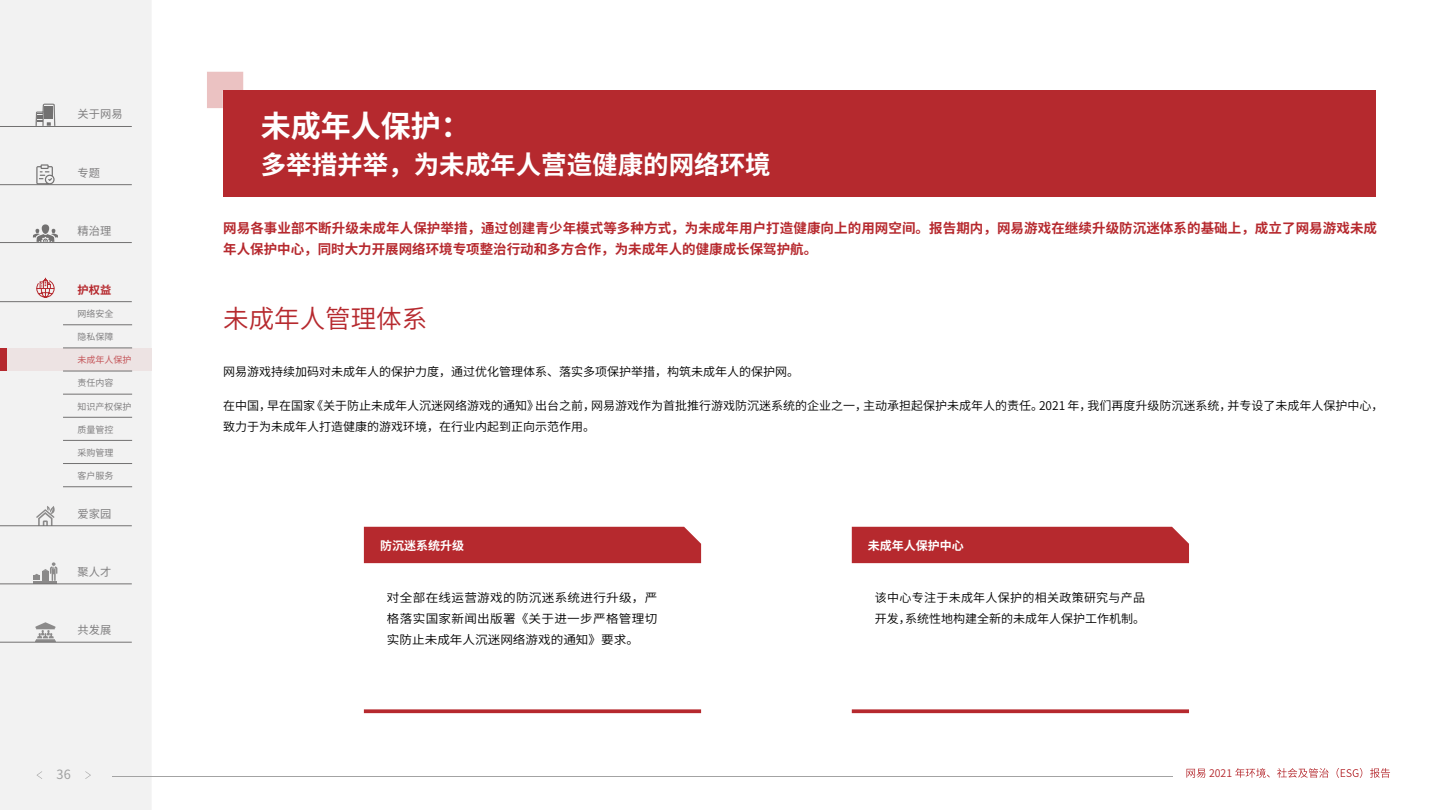
<style>
.page{position:relative;width:1440px;height:810px;background:#fff}
.page>*{position:absolute;margin:0;border:0;box-sizing:border-box;transform-origin:0 0}
.t1{font:700 30px "Source Han Sans SC";color:#fff}
.t2{font:700 25.5px "Source Han Sans SC";color:#fff}
.t3{font:25.5px "Source Han Sans SC";color:#b6292e}
.t4{font:700 13.5px/21px "Source Han Sans SC";letter-spacing:.005em;color:#b6292e}
.t5{font:12.75px "Source Han Sans SC";color:#9fa0a0}
.t6{font:12px/21px "Source Han Sans SC";color:#000}
.t7{font:12px/21px "Source Han Sans SC";color:#000;text-align:justify;scale:1.05 1}
.t8{font:12px/21px "Source Han Sans SC";letter-spacing:.025em;color:#000}
.t9{font:700 12px "Source Han Sans SC";color:#fff}
.t10{font:11.25px "Source Han Sans SC";color:#807f80}
.t11{font:700 11.25px "Source Han Sans SC";color:#b6292e}
.t12{font:10.5px "Source Han Sans CN";color:#b5292e}
.t13{font:9px "Source Han Sans SC";color:#807f80}
.t14{font:9px "Source Han Sans SC";color:#c45458}
</style>
<div class="page">
<div style="left:0;top:0;width:151px;height:810px;background:#f2f2f2"></div>
<svg style="left:36px;top:506px;width:19px;height:20px"></svg>
<hr style="left:34px;top:582px;width:23px;height:2px;background:#727171">
<svg style="left:34px;top:562px;width:23px;height:19px"></svg>
<svg style="left:35px;top:622px;width:21px;height:20px"></svg>
<hr style="left:0;top:642px;width:132px;height:1px;background:#727171">
<hr style="left:0;top:584px;width:132px;height:1px;background:#727171">
<hr style="left:0;top:526px;width:132px;height:1px;background:#727171">
<svg style="left:36px;top:277px;width:19px;height:21px"></svg>
<hr style="left:0;top:301px;width:132px;height:1px;background:#727171">
<svg style="left:33px;top:223px;width:25px;height:19px"></svg>
<hr style="left:0;top:242px;width:132px;height:1px;background:#727171">
<svg style="left:36px;top:104px;width:19px;height:22px"></svg>
<svg style="left:36px;top:164px;width:19px;height:20px"></svg>
<hr style="left:0;top:184px;width:132px;height:1px;background:#727171">
<hr style="left:0;top:126px;width:132px;height:1px;background:#727171">
<hr style="left:112px;top:776px;width:1061px;height:1px;background:#a3a3a3">
<svg style="left:1186px;top:769px;width:19px;height:9px"></svg>
<svg style="left:1235px;top:768px;width:35px;height:10px"></svg>
<svg style="left:1277px;top:768px;width:52px;height:10px"></svg>
<svg style="left:1337px;top:768px;width:25px;height:10px"></svg>
<svg style="left:1370px;top:768px;width:20px;height:10px"></svg>
<svg style="left:85px;top:771px;width:6px;height:8px"></svg>
<svg style="left:36px;top:771px;width:6px;height:8px"></svg>
<div style="left:223px;top:91px;width:1153px;height:106px;background:#b5292e"></div>
<svg style="left:207px;top:72px;width:36px;height:36px"></svg>
<div style="left:223px;top:91px;width:20px;height:17px;background:#b5292e"></div>
<div style="left:0;top:348px;width:152px;height:23px;background:#ede3e3"></div>
<hr style="left:63px;top:325px;width:69px;height:1px;background:#727171">
<hr style="left:63px;top:371px;width:69px;height:1px;background:#727171">
<hr style="left:63px;top:417px;width:69px;height:1px;background:#727171">
<hr style="left:63px;top:463px;width:69px;height:1px;background:#727171">
<hr style="left:63px;top:487px;width:69px;height:1px;background:#727171">
<hr style="left:63px;top:348px;width:69px;height:1px;background:#727171">
<hr style="left:63px;top:394px;width:69px;height:1px;background:#727171">
<hr style="left:63px;top:440px;width:69px;height:1px;background:#727171">
<svg style="left:364px;top:709px;width:337px;height:4px"></svg>
<svg style="left:852px;top:709px;width:337px;height:4px"></svg>
<div style="left:364px;top:527px;width:337px;height:36px;background:#b6292e"></div>
<div style="left:852px;top:527px;width:337px;height:36px;background:#b6292e"></div>
<div style="left:0;top:348px;width:7px;height:23px;background:#b5292e"></div>
<p class="t10" style="left:78px;top:108px;width:46px">关于网易</p>
<p class="t10" style="left:78px;top:166px;width:24px">专题</p>
<p class="t10" style="left:78px;top:224px;width:35px">精治理</p>
<p class="t11" style="left:78px;top:283px;width:35px">护权益</p>
<p class="t13" style="left:78px;top:308px;width:37px">网络安全</p>
<p class="t13" style="left:78px;top:332px;width:37px">隐私保障</p>
<p class="t14" style="left:78px;top:355px;width:55px">未成年人保护</p>
<p class="t13" style="left:78px;top:378px;width:37px">责任内容</p>
<p class="t13" style="left:78px;top:401px;width:55px">知识产权保护</p>
<p class="t13" style="left:78px;top:425px;width:37px">质量管控</p>
<p class="t13" style="left:78px;top:448px;width:37px">采购管理</p>
<p class="t13" style="left:78px;top:471px;width:37px">客户服务</p>
<p class="t10" style="left:78px;top:507px;width:35px">爱家园</p>
<p class="t10" style="left:78px;top:565px;width:35px">聚人才</p>
<p class="t10" style="left:78px;top:624px;width:35px">共发展</p>
<h1 class="t1" style="left:261px;top:109px;width:211px">未成年人保护：</h1>
<h2 class="t2" style="left:261px;top:150px;width:511px">多举措并举，为未成年人营造健康的网络环境</h2>
<p class="t4" style="left:223px;top:218px;width:1155px">网易各事业部不断升级未成年人保护举措，通过创建青少年模式等多种方式，为未成年用户打造健康向上的用网空间。报告期内，网易游戏在继续升级防沉迷体系的基础上，成立了网易游戏未成年人保护中心，同时大力开展网络环境专项整治行动和多方合作，为未成年人的健康成长保驾护航。</p>
<h2 class="t3" style="left:223px;top:304px;width:206px">未成年人管理体系</h2>
<p class="t6" style="left:223px;top:362px;width:578px">网易游戏持续加码对未成年人的保护力度，通过优化管理体系、落实多项保护举措，构筑未成年人的保护网。</p>
<p class="t6" style="left:223px;top:395px;width:1162px">在中国，早在国家《关于防止未成年人沉迷网络游戏的通知》出台之前，网易游戏作为首批推行游戏防沉迷系统的企业之一，主动承担起保护未成年人的责任。2021 年，我们再度升级防沉迷系统，并专设了未成年人保护中心，致力于为未成年人打造健康的游戏环境，在行业内起到正向示范作用。</p>
<p class="t9" style="left:380px;top:538px;width:86px">防沉迷系统升级</p>
<p class="t9" style="left:868px;top:538px;width:97px">未成年人保护中心</p>
<p class="t7" style="left:387px;top:587px;width:259px">对全部在线运营游戏的防沉迷系统进行升级，严格落实国家新闻出版署《关于进一步严格管理切实防止未成年人沉迷网络游戏的通知》要求。</p>
<p class="t8" style="left:875px;top:587px;width:272px">该中心专注于未成年人保护的相关政策研究与产品开发，系统性地构建全新的未成年人保护工作机制。</p>
<p class="t5" style="left:57px;top:767px;width:16px">36</p>
<p class="t12" style="left:1209px;top:767px;width:25px">2021</p>
</div>
